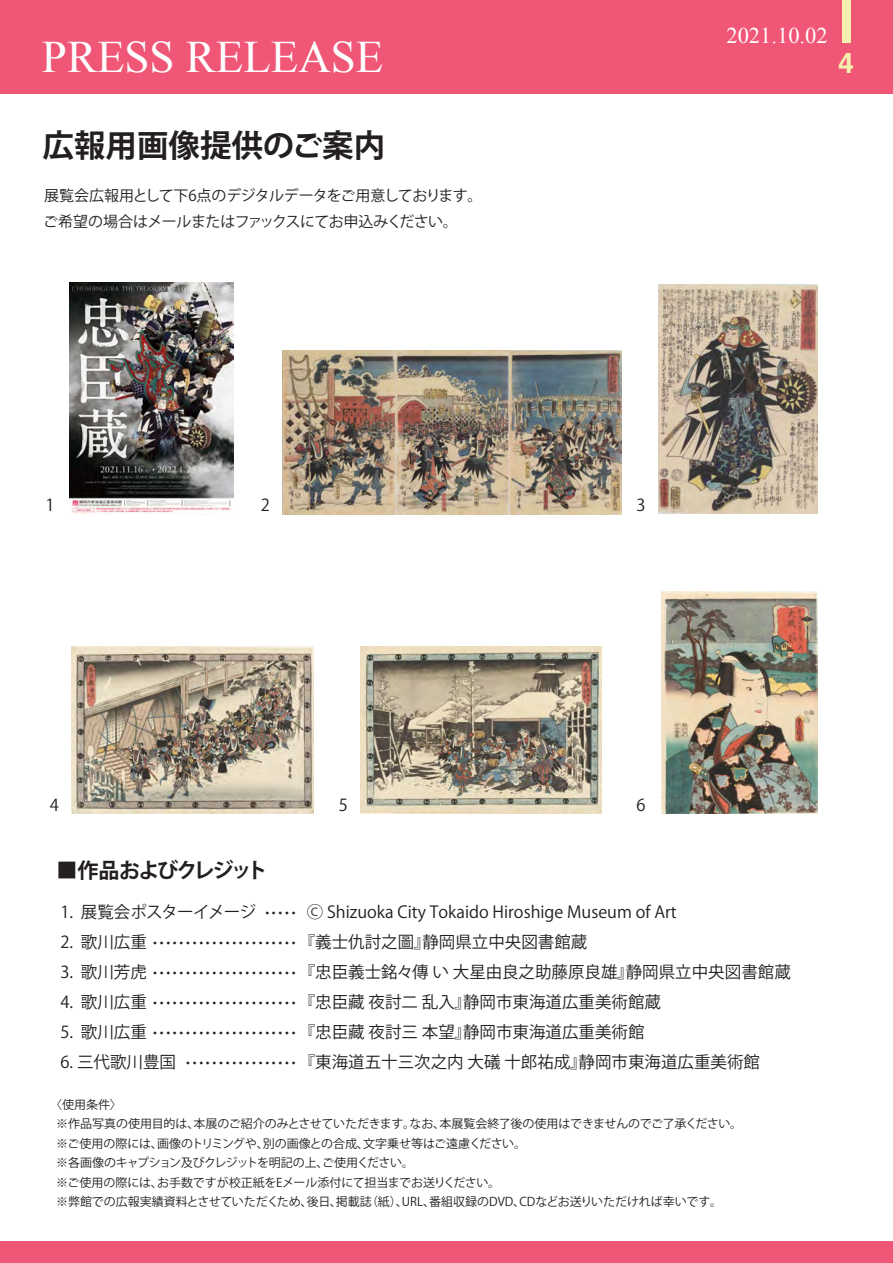
<style>
.page{position:relative;width:893px;height:1263px;background:#fff}
.page>*{position:absolute;margin:0;border:0;box-sizing:border-box;transform-origin:0 0}
.t1{font:45px "Times New Roman";color:#fff}
.t2{font:700 31.5px "Koz Go Pro";color:#231f20}
.t3{font:700 28.5px "Helvetica";color:#f5f0ad}
.t4{font:22.5px "Times New Roman";color:#fff}
.t5{font:700 21px "Koz Go Pro";letter-spacing:-.09em;color:#231f20}
.t6{font:16.5px/30px "Koz Go Pro";color:#231f20}
.t7{font:16.5px "Koz Go Pro";letter-spacing:-.04em;color:#231f20}
.t8{font:15px/25.5px "Koz Go Pro";letter-spacing:-.04em;color:#231f20}
.t9{font:13.2px "Koz Go Pro";color:#231f20}
.t10{font:12px/19.5px "Koz Go Pro";color:#231f20}
</style>
<div class="page">
<div style="left:0;top:0;width:893px;height:94px;background:#f05676"></div>
<div style="left:842px;top:0;width:8px;height:43px;background:#f5f0ad"></div>
<div style="left:0;top:1242px;width:893px;height:21px;background:#f05676"></div>
<img style="left:69px;top:283px;width:164px;height:231px">
<img style="left:282px;top:351px;width:339px;height:163px">
<img style="left:658px;top:284px;width:159px;height:230px">
<img style="left:71px;top:647px;width:242px;height:166px">
<img style="left:361px;top:646px;width:241px;height:167px">
<img style="left:662px;top:591px;width:156px;height:222px">
<p class="t1" style="left:42px;top:27px;width:343px">PRESS RELEASE</p>
<p class="t2" style="left:43px;top:125px;width:344px">広報用画像提供のご案内</p>
<p class="t8" style="left:43px;top:183px;width:441px">展覧会広報用として下6点のデジタルデータをご用意しております。ご希望の場合はメールまたはファックスにてお申込みください。</p>
<p class="t4" style="left:726px;top:20px;width:103px">2021.10.02</p>
<p class="t3" style="left:838px;top:40px;width:17px">4</p>
<p class="t6" style="left:45px;top:491px;width:11px">1</p>
<p class="t6" style="left:261px;top:491px;width:11px">2</p>
<p class="t6" style="left:636px;top:491px;width:11px">3</p>
<p class="t6" style="left:50px;top:790px;width:11px">4</p>
<p class="t6" style="left:339px;top:790px;width:11px">5</p>
<p class="t6" style="left:636px;top:790px;width:11px">6</p>
<p class="t5" style="left:56px;top:857px;width:213px">■作品およびクレジット</p>
<p class="t7" style="left:61px;top:902px;width:197px">1. 展覧会ポスターイメージ</p>
<p class="t6" style="left:61px;top:928px;width:88px">2. 歌川広重</p>
<p class="t6" style="left:61px;top:958px;width:88px">3. 歌川芳虎</p>
<p class="t6" style="left:61px;top:988px;width:88px">4. 歌川広重</p>
<p class="t6" style="left:61px;top:1018px;width:88px">5. 歌川広重</p>
<p class="t6" style="left:61px;top:1048px;width:117px">6. 三代歌川豊国</p>
<p class="t9" style="left:261px;top:905px;width:41px">・・・・・</p>
<p class="t9" style="left:148px;top:935px;width:153px">・・・・・・・・・・・・・・・・・・・・・・</p>
<p class="t9" style="left:148px;top:965px;width:153px">・・・・・・・・・・・・・・・・・・・・・・</p>
<p class="t9" style="left:148px;top:995px;width:153px">・・・・・・・・・・・・・・・・・・・・・・</p>
<p class="t9" style="left:148px;top:1025px;width:153px">・・・・・・・・・・・・・・・・・・・・・・</p>
<p class="t9" style="left:181px;top:1055px;width:120px">・・・・・・・・・・・・・・・・・</p>
<p class="t6" style="left:299px;top:898px;width:493px;text-indent:8px">Ⓒ Shizuoka City Tokaido Hiroshige Museum of Art<br>『義士仇討之圖』静岡県立中央図書館蔵<br>『忠臣義士銘々傳 い 大星由良之助藤原良雄』静岡県立中央図書館蔵『忠臣藏 夜討二 乱入』静岡市東海道広重美術館蔵<br>『忠臣藏 夜討三 本望』静岡市東海道広重美術館<br>『東海道五十三次之内 大礒 十郎祐成』静岡市東海道広重美術館</p>
<p class="t10" style="left:56px;top:1095px;width:688px;text-indent:-6px">〈使用条件〉<br>※作品写真の使用目的は、本展のご紹介のみとさせていただきます。なお、本展覧会終了後の使用はできませんのでご了承ください。※ご使用の際には、画像のトリミングや、別の画像との合成、文字乗せ等はご遠慮ください。<br>※各画像のキャプション及びクレジットを明記の上、ご使用ください。<br>※ご使用の際には、お手数ですが校正紙をEメール添付にて担当までお送りください。<br>※弊館での広報実績資料とさせていただくため、後日、掲載誌（紙）、URL、番組収録のDVD、CDなどお送りいただければ幸いです。</p>
</div>
